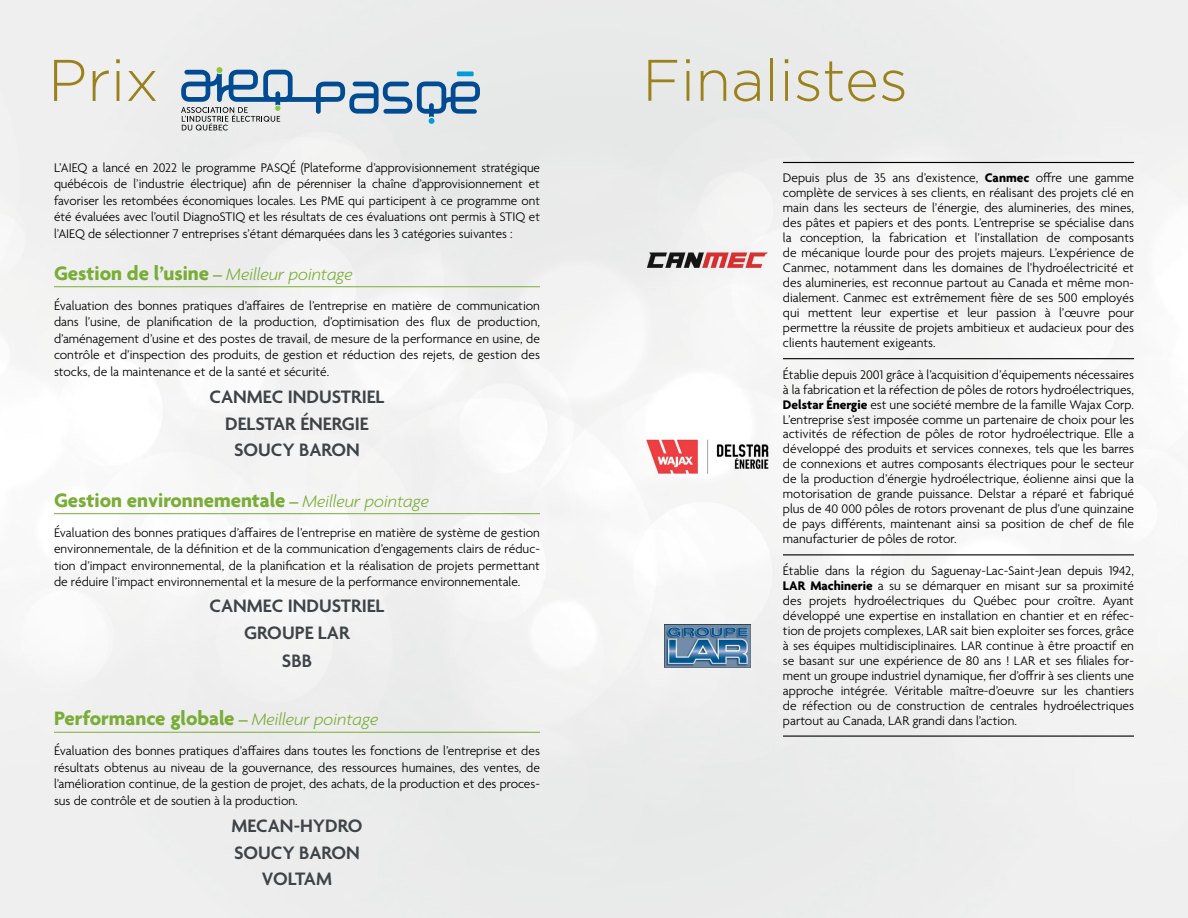
<style>
.page{position:relative;width:1188px;height:918px;background:#fff}
.page>*{position:absolute;margin:0;border:0;box-sizing:border-box;transform-origin:0 0}
.t1{font:300 58.65px "Gotham";color:#9b811c}
.t2{font:300 58.5px "Gotham";color:#9b811c}
.t3{font:700 21px "Agenda";color:#79ad36}
.t4{font:600 19.5px/26.4px "Agenda";color:#3e4348;text-align:center}
.t5{font:300 13.5px/15px "Agenda";color:#000;text-align:justify}
.s1{font-weight:600;font-size:18px}
.s2{font-weight:300;font-style:italic;font-size:18px}
.s3{font-weight:700}
</style>
<div class="page">
<img style="left:0;top:0;width:1188px;height:918px">
<svg style="left:181px;top:67px;width:112px;height:64px"></svg>
<div style="left:280px;top:97px;width:45px;height:5px;background:#004b91"></div>
<div style="left:457px;top:71px;width:17px;height:5px;background:#009bdb"></div>
<svg style="left:316px;top:81px;width:164px;height:43px"></svg>
<hr style="left:54px;top:286px;width:486px;height:1px;background:#79ad36">
<hr style="left:54px;top:513px;width:486px;height:1px;background:#79ad36">
<hr style="left:54px;top:732px;width:486px;height:1px;background:#79ad36">
<hr style="left:783px;top:162px;width:351px;height:1px;background:#000">
<hr style="left:783px;top:358px;width:351px;height:1px;background:#000">
<hr style="left:783px;top:554px;width:351px;height:1px;background:#000">
<hr style="left:783px;top:736px;width:351px;height:1px;background:#000">
<img style="left:647px;top:252px;width:121px;height:16px">
<img style="left:646px;top:439px;width:123px;height:35px">
<img style="left:664px;top:624px;width:86px;height:44px">
<h1 class="t1" style="left:48px;top:43px;width:112px">Prix</h1>
<p class="t5" style="left:54px;top:160px;width:488px;line-height:16.5px">L’AIEQ a lancé en 2022 le programme PASQÉ (Plateforme d’approvisionnement stratégique québécois de l’industrie électrique) afin de pérenniser la chaîne d’approvisionnement et favoriser les retombées économiques locales. Les PME qui participent à ce programme ont été évaluées avec l’outil DiagnoSTIQ et les résultats de ces évaluations ont permis à STIQ et l’AIEQ de sélectionner 7 entreprises s’étant démarquées dans les 3 catégories suivantes :</p>
<h3 class="t3" style="left:54px;top:262px;width:300px">Gestion de l’usine <span class="s1">–</span> <span class="s2">Meilleur pointage</span></h3>
<p class="t5" style="left:54px;top:298px;width:488px;line-height:16.5px">Évaluation des bonnes pratiques d’affaires de l’entreprise en matière de communication dans l’usine, de planification de la production, d’optimisation des flux de production, d’aménagement d’usine et des postes de travail, de mesure de la performance en usine, de contrôle et d’inspection des produits, de gestion et réduction des rejets, de gestion des stocks, de la maintenance et de la santé et sécurité.</p>
<h3 class="t4" style="left:210px;top:385px;width:176px">CANMEC INDUSTRIEL<br>DELSTAR ÉNERGIE<br>SOUCY BARON</h3>
<h3 class="t3" style="left:54px;top:489px;width:377px">Gestion environnementale <span class="s1">–</span> <span class="s2">Meilleur pointage</span></h3>
<p class="t5" style="left:54px;top:525px;width:488px;line-height:16.5px">Évaluation des bonnes pratiques d’affaires de l’entreprise en matière de système de gestion environnementale, de la définition et de la communication d’engagements clairs de réduc&shy;tion d’impact environnemental, de la planification et la réalisation de projets permettant de réduire l’impact environnemental et la mesure de la performance environnementale.</p>
<h3 class="t4" style="left:210px;top:594px;width:176px;line-height:27.2px">CANMEC INDUSTRIEL<br>GROUPE LAR<br>SBB</h3>
<h3 class="t3" style="left:54px;top:707px;width:326px">Performance globale <span class="s1">–</span> <span class="s2">Meilleur pointage</span></h3>
<p class="t5" style="left:54px;top:743px;width:488px;line-height:16.5px">Évaluation des bonnes pratiques d’affaires dans toutes les fonctions de l’entreprise et des résultats obtenus au niveau de la gouvernance, des ressources humaines, des ventes, de l’amélioration continue, de la gestion de projet, des achats, de la production et des proces&shy;sus de contrôle et de soutien à la production.</p>
<h3 class="t4" style="left:231px;top:814px;width:133px">MECAN-HYDRO<br>SOUCY BARON<br>VOLTAM</h3>
<h2 class="t2" style="left:642px;top:43px;width:267px">Finalistes</h2>
<p class="t5" style="left:783px;top:171px;width:353px">Depuis plus de 35 ans d’existence, <span class="s3">Canmec</span> offre une gamme complète de services à ses clients, en réalisant des projets clé en main dans les secteurs de l’énergie, des alumineries, des mines, des pâtes et papiers et des ponts. L’entreprise se spécialise dans la conception, la fabrication et l’installation de composants de mécanique lourde pour des projets majeurs. L’expérience de Canmec, notamment dans les domaines de l’hydroélectricité et des alumineries, est reconnue partout au Canada et même mon&shy;dialement. Canmec est extrêmement fière de ses 500 employés qui mettent leur expertise et leur passion à l’œuvre pour permettre la réussite de projets ambitieux et audacieux pour des clients hautement exigeants.</p>
<p class="t5" style="left:783px;top:368px;width:353px">Établie depuis 2001 grâce à l’acquisition d’équipements nécessaires à la fabrication et la réfection de pôles de rotors hydroélectriques, <span class="s3">Delstar Énergie</span> est une société membre de la famille Wajax Corp.<br>L’entreprise s’est imposée comme un partenaire de choix pour les activités de réfection de pôles de rotor hydroélectrique. Elle a développé des produits et services connexes, tels que les barres de connexions et autres composants électriques pour le secteur de la production d’énergie hydroélectrique, éolienne ainsi que la motorisation de grande puissance. Delstar a réparé et fabriqué plus de 40 000 pôles de rotors provenant de plus d’une quinzaine de pays différents, maintenant ainsi sa position de chef de file manufacturier de pôles de rotor.</p>
<p class="t5" style="left:783px;top:564px;width:353px">Établie dans la région du Saguenay-Lac-Saint-Jean depuis 1942, <span class="s3">LAR Machinerie</span> a su se démarquer en misant sur sa proximité des projets hydroélectriques du Québec pour croître. Ayant développé une expertise en installation en chantier et en réfec&shy;tion de projets complexes, LAR sait bien exploiter ses forces, grâce à ses équipes multidisciplinaires. LAR continue à être proactif en se basant sur une expérience de 80 ans ! LAR et ses filiales for&shy;ment un groupe industriel dynamique, fier d’offrir à ses clients une approche intégrée. Véritable maître-d’oeuvre sur les chantiers de réfection ou de construction de centrales hydroélectriques partout au Canada, LAR grandi dans l’action.</p>
</div>
